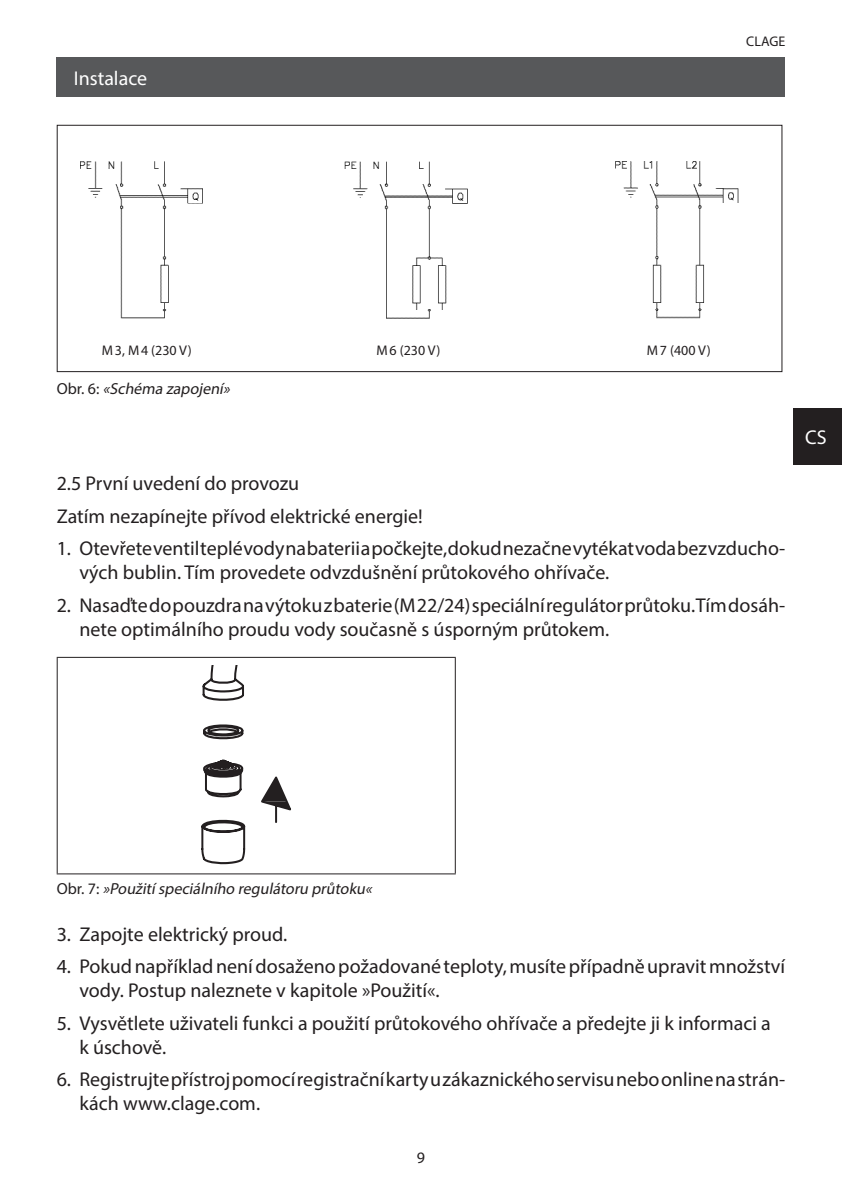
<style>
.page{position:relative;width:842px;height:1191px;background:#fff}
.page>*{position:absolute;margin:0;border:0;box-sizing:border-box;transform-origin:0 0}
._4_Body_fett{font:20px/24px "Myriad Pro";color:#231f20}
.Kapitelformat_Lebend{font:20px "Myriad Pro";color:#fff}
.t1{font:italic 16px "Myriad Pro";color:#231f20}
.t2{font:16px "Myriad Pro";color:#231f20}
.t3{font:14px "Myriad Pro";color:#231f20}
.s1{font-style:normal}
</style>
<div class="page">
<div style="left:794px;top:408px;width:48px;height:57px;background:#231f20"></div>
<div style="left:57px;top:125px;width:725px;height:247px;border:1px solid #231f20"></div>
<img style="left:81px;top:161px;width:658px;height:157px">
<div style="left:57px;top:57px;width:728px;height:39px;background:#57585a"></div>
<hr style="left:57px;top:657px;width:399px;height:1px;background:#231f20">
<hr style="left:57px;top:658px;width:1px;height:215px;background:#231f20">
<hr style="left:455px;top:658px;width:1px;height:215px;background:#231f20">
<hr style="left:57px;top:873px;width:399px;height:1px;background:#231f20">
<svg style="left:201px;top:665px;width:90px;height:199px"></svg>
<p class="Kapitelformat_Lebend" style="left:74px;top:66px;width:75px">Instalace</p>
<p class="t3" style="left:746px;top:32px;width:41px">CLAGE</p>
<p class="t3" style="left:102px;top:341px;width:91px">M 3, M 4 (230 V)</p>
<p class="t3" style="left:377px;top:341px;width:65px">M 6 (230 V)</p>
<p class="t3" style="left:647px;top:341px;width:65px">M 7 (400 V)</p>
<p class="t1" style="left:57px;top:378px;width:178px"><span class="s1">O b r. 6 :</span> «Schéma zapojení»</p>
<p class="_4_Body_fett" style="left:57px;top:471px;width:244px">2.5 První uvedení do provozu</p>
<p class="_4_Body_fett" style="left:57px;top:504px;width:368px">Zatím nezapínejte přívod elektrické energie!</p>
<p class="_4_Body_fett" style="left:79px;top:536px;width:707px;text-indent:-23px">1. Otevřete ventil teplé vody na baterii a počkejte, dokud nezačne vytékat voda bez vzducho&shy;vých bublin. Tím provedete odvzdušnění průtokového ohřívače.</p>
<p class="_4_Body_fett" style="left:79px;top:593px;width:707px;text-indent:-23px">2. Nasaďte do pouzdra na výtoku z baterie (M 22/24) speciální regulátor průtoku. Tím dosáh&shy;nete optimálního proudu vody současně s úsporným průtokem.</p>
<p class="Kapitelformat_Lebend" style="left:805px;top:424px;width:23px">CS</p>
<p class="t1" style="left:57px;top:878px;width:320px"><span class="s1">O b r. 7 :</span> »Použitíspeciálního regulátoru průtoku«</p>
<p class="_4_Body_fett" style="left:57px;top:921px;width:232px">3. Zapojte elektrický proud.</p>
<p class="_4_Body_fett" style="left:79px;top:954px;width:707px;text-indent:-23px">4. Pokud například není dosaženo požadované teploty, musíte případně upravit množství vody. Postup naleznete v kapitole »Použití«.</p>
<p class="_4_Body_fett" style="left:79px;top:1010px;width:693px;text-indent:-23px">5. Vysvětlete uživateli funkci a použití průtokového ohřívače a předejte ji k informaci a k úschově.</p>
<p class="_4_Body_fett" style="left:79px;top:1067px;width:707px;text-indent:-23px">6. Registrujte přístroj pomocí registrační karty u zákaznického servisu nebo online na strán&shy;kách www.clage.com.</p>
<p class="t2" style="left:417px;top:1147px;width:10px">9</p>
</div>
